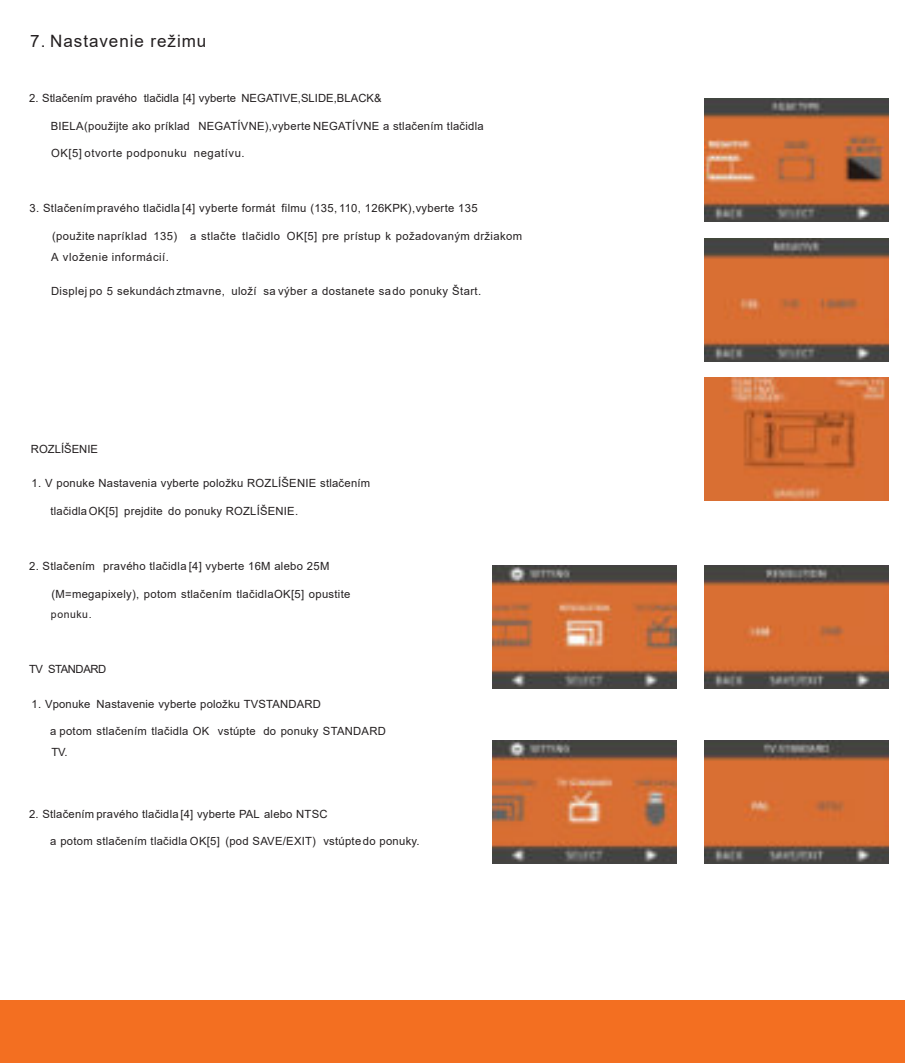
<style>
.page{position:relative;width:905px;height:1063px;background:#fff}
.page>*{position:absolute;margin:0;border:0;box-sizing:border-box;transform-origin:0 0}
.t1{font:17px "Arial";letter-spacing:.055em;color:#231f20}
.t2{font:11.25px/21px "Arial";letter-spacing:.025em;color:#231f20}
.t3{font:11.25px "Arial";letter-spacing:.005em;color:#231f20}
.t4{font:11.25px "Arial";letter-spacing:.05em;color:#231f20}
.t5{font:11.25px "Arial";letter-spacing:-.035em;color:#231f20}
.t6{font:11.25px "Arial";color:#231f20}
.t7{font:10.5px "Arial";letter-spacing:.055em;color:#231f20}
</style>
<div class="page">
<div style="left:0;top:1000px;width:905px;height:62px;background:#f36f21"></div>
<img style="left:704px;top:99px;width:185px;height:123px">
<img style="left:493px;top:565px;width:184px;height:123px">
<img style="left:704px;top:565px;width:185px;height:123px">
<img style="left:493px;top:740px;width:184px;height:123px">
<img style="left:704px;top:740px;width:185px;height:123px">
<img style="left:704px;top:238px;width:185px;height:123px">
<img style="left:704px;top:378px;width:185px;height:123px">
<h1 class="t1" style="left:30px;top:35px;width:178px">7. Nastavenie režimu</h1>
<p class="t3" style="left:29px;top:94px;width:354px">2. Stlačením pravého tlačidla [4] vyberte NEGATIVE,SLIDE,BLACK&amp;</p>
<p class="t2" style="left:51px;top:117px;width:434px">BIELA(použĳte ako príklad NEGATÍVNE),vyberte NEGATÍVNE a stlačením tlačidla</p>
<p class="t4" style="left:51px;top:149px;width:195px">OK[5] otvorte podponuku negatívu.</p>
<p class="t2" style="left:30px;top:199px;width:450px">3. Stlačenímpravého tlačidla [4] vyberte formát filmu (135, 110, 126KPK),vyberte 135</p>
<p class="t2" style="left:52px;top:226px;width:472px">(použite napríklad 135) a stlačte tlačidlo OK[5] pre prístup k požadovaným držiakom</p>
<p class="t4" style="left:51px;top:252px;width:120px">A vloženie informácií.</p>
<p class="t2" style="left:51px;top:281px;width:432px">Displej po 5 sekundáchztmavne, uloží sa výber a dostanete sado ponuky Štart.</p>
<p class="t6" style="left:31px;top:445px;width:69px">ROZLÍŠENIE</p>
<p class="t2" style="left:32px;top:474px;width:340px">1. V ponuke Nastavenia vyberte položku ROZLÍŠENIE stlačením</p>
<p class="t2" style="left:51px;top:501px;width:249px">tlačidlaOK[5] prejdite do ponuky ROZLÍŠENIE.</p>
<p class="t2" style="left:29px;top:556px;width:302px">2. Stlačením pravého tlačidla [4] vyberte 16M alebo 25M</p>
<p class="t2" style="left:51px;top:584px;width:301px">(M=megapixely), potom stlačením tlačidlaOK[5] opustite</p>
<p class="t7" style="left:51px;top:610px;width:42px">ponuku.</p>
<p class="t5" style="left:29px;top:665px;width:79px">TV STANDARD</p>
<p class="t2" style="left:32px;top:694px;width:291px">1. Vponuke Nastavenie vyberte položku TVSTANDARD</p>
<p class="t2" style="left:50px;top:721px;width:337px">a potom stlačením tlačidla OK vstúpte do ponuky STANDARD<br>TV.</p>
<p class="t2" style="left:29px;top:804px;width:300px">2. Stlačením pravého tlačidla [4] vyberte PAL alebo NTSC</p>
<p class="t2" style="left:50px;top:831px;width:371px">a potom stlačením tlačidla OK[5] (pod SAVE/EXIT) vstúpte do ponuky.</p>
</div>
